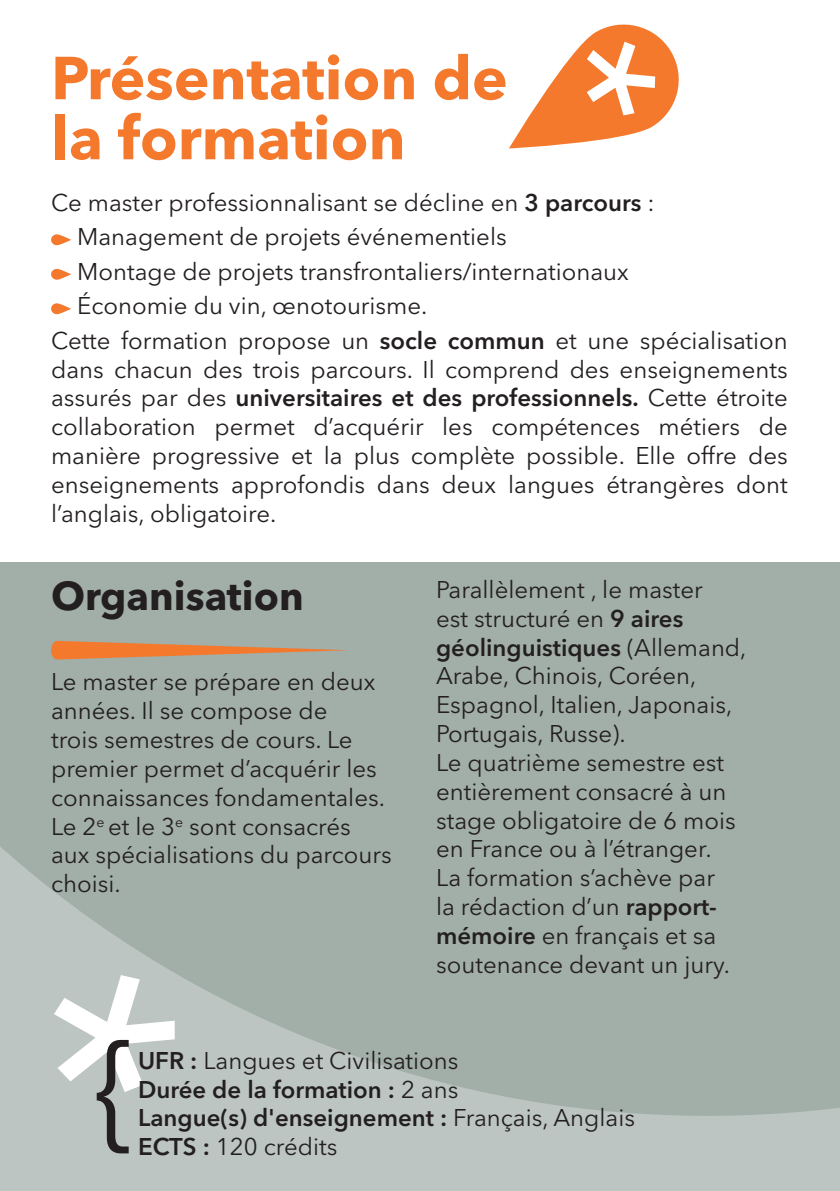
<style>
.page{position:relative;width:840px;height:1191px;background:#fff}
.page>*{position:absolute;margin:0;border:0;box-sizing:border-box;transform-origin:0 0}
.t1{font:127.8px "Avenir Next LT Pro";color:#231f20}
.SPPresentationTitre{font:700 60px/60px "Avenir Next LT Pro";color:#f4792c}
.SPTeachingOrganizati{font:700 40px "Avenir Next LT Pro";color:#231f20}
.SPPresentationTexte{font:24px/28.8px "Avenir Next LT Pro";color:#231f20}
.SPPresentationTexte-2{font:600 24px "Avenir Next LT Pro";color:#231f20}
.s1{font-weight:600}
.s2{font-weight:400}
</style>
<div class="page">
<div style="left:0;top:562px;width:839px;height:629px;background:#bcc5c1"></div>
<svg style="left:0;top:562px;width:839px;height:553px;background:#a4b0aa"></svg>
<svg style="left:54px;top:975px;width:121px;height:117px"></svg>
<svg style="left:51px;top:234px;width:20px;height:11px"></svg>
<svg style="left:51px;top:269px;width:20px;height:11px"></svg>
<svg style="left:51px;top:303px;width:20px;height:11px"></svg>
<svg style="left:509px;top:24px;width:170px;height:124px"></svg>
<svg style="left:51px;top:641px;width:298px;height:18px;background:#cd9266"></svg>
<p class="SPPresentationTitre" style="left:51px;top:48px;width:458px">Présentation de la formation</p>
<p class="SPPresentationTexte" style="left:51px;top:188px;width:605px">Ce master professionnalisant se décline en <span class="s1">3 parcours</span> :</p>
<p class="SPPresentationTexte" style="left:77px;top:222px;width:431px">Management de projets événementiels</p>
<p class="SPPresentationTexte" style="left:77px;top:257px;width:553px">Montage de projets transfrontaliers/internationaux</p>
<p class="SPPresentationTexte" style="left:77px;top:291px;width:351px">Économie du vin, œnotourisme.</p>
<p class="SPPresentationTexte" style="left:51px;top:326px;width:738px;text-align:justify">Cette formation propose un <span class="s1">socle commun</span> et une spécialisation dans chacun des trois parcours. Il comprend des enseignements assurés par des <span class="s1">universitaires et des professionnels.</span> Cette étroite collaboration permet d’acquérir les compétences métiers de manière progressive et la plus complète possible. Elle offre des enseignements approfondis dans deux langues étrangères dont l’anglais, obligatoire.</p>
<p class="SPTeachingOrganizati" style="left:51px;top:571px;width:254px">Organisation</p>
<p class="SPPresentationTexte" style="left:51px;top:667px;width:342px">Le master se prépare en deux années. Il se compose de<br>trois semestres de cours. Le premier permet d’acquérir les connaissances fondamentales.<br>Le 2<sup>e</sup> et le 3<sup>e</sup> sont consacrés aux spécialisations du parcours choisi.</p>
<p class="SPPresentationTexte" style="left:436px;top:575px;width:312px">Parallèlement , le master<br>est structuré en <span class="s1">9 aires géolinguistiques</span> (Allemand,<br>Arabe, Chinois, Coréen,<br>Espagnol, Italien, Japonais,<br>Portugais, Russe).</p>
<p class="SPPresentationTexte" style="left:436px;top:748px;width:301px">Le quatrième semestre est entièrement consacré à un stage obligatoire de 6 mois en France ou à l’étranger.<br>La formation s’achève par la rédaction d’un <span class="s1">rapport&shy;mémoire</span> en français et sa soutenance devant un jury.</p>
<p class="t1" style="left:97px;top:1012px;width:40px">{</p>
<p class="SPPresentationTexte" style="left:138px;top:1045px;width:322px"><span class="s1">UFR :</span> Langues et Civilisations</p>
<p class="SPPresentationTexte-2" style="left:138px;top:1074px;width:321px">Durée de la formation : <span class="s2">2 ans</span></p>
<p class="SPPresentationTexte-2" style="left:138px;top:1103px;width:498px">Langue(s) d'enseignement : <span class="s2">Français, Anglais</span></p>
<p class="SPPresentationTexte" style="left:138px;top:1132px;width:201px"><span class="s1">ECTS :</span> 120 crédits</p>
</div>
